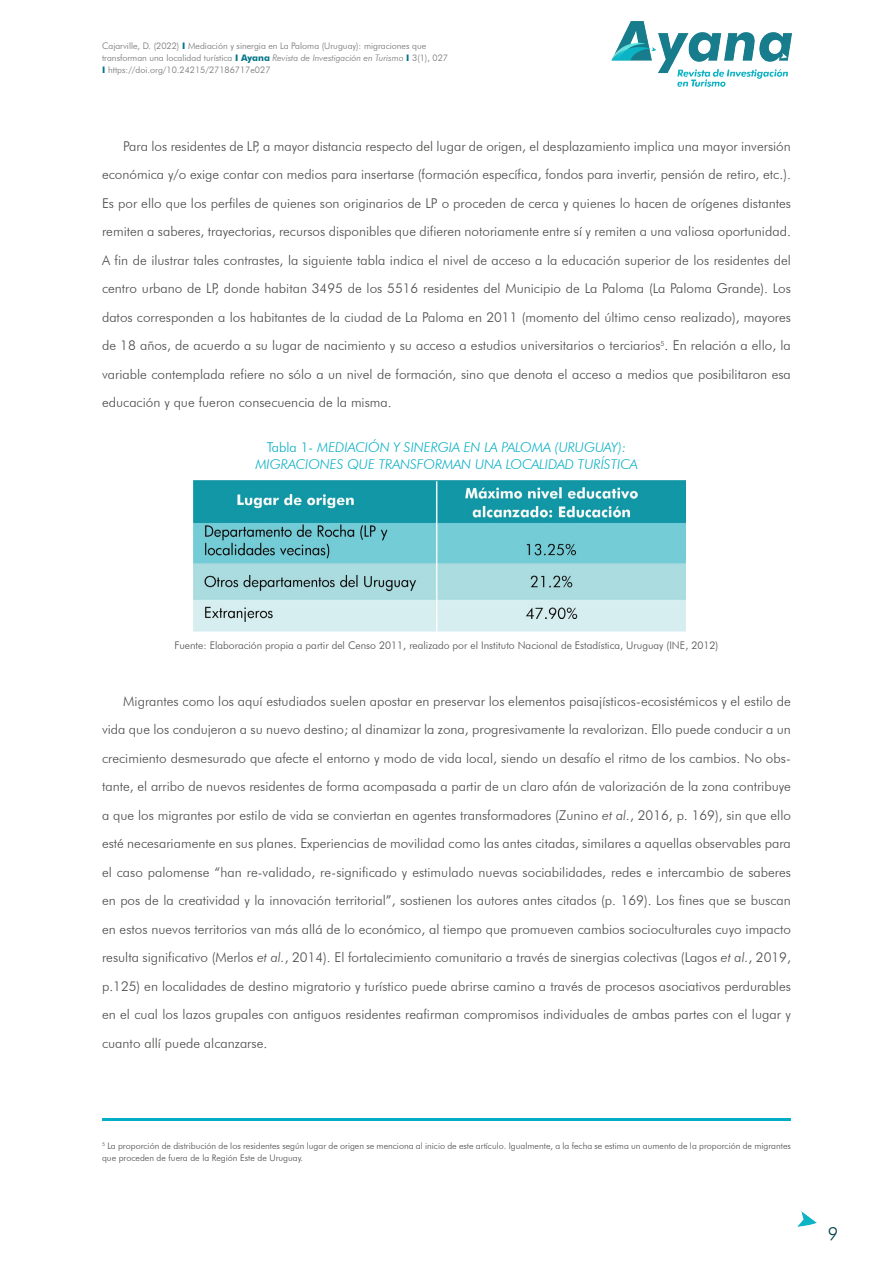
<style>
.page{position:relative;width:893px;height:1263px;background:#fff}
.page>*{position:absolute;margin:0;border:0;box-sizing:border-box;transform-origin:0 0}
.t1{font:300 18px "Futura BT";color:#00414c}
.t2{font:300 13.5px/28.5px "Futura BT";color:#4a4a49;text-align:justify}
.t3{font:italic 300 13.5px/16.5px "Futura BT";color:#00adc4;text-align:center}
.t4{font:300 10.5px "Futura BT";color:#4a4a49}
.t5{font:300 9px/12px "Futura BT";color:#4a4a49}
.t6{font:300 9px/12px "Futura BT";color:#706f6f}
.s1{font-weight:700;color:#007488}
.s2{font-style:italic}
.s3{font-style:normal}
</style>
<div class="page">
<img style="left:611px;top:22px;width:180px;height:64px">
<img style="left:798px;top:1212px;width:19px;height:14px">
<img style="left:193px;top:480px;width:492px;height:151px">
<hr style="left:102px;top:1118px;width:689px;height:3px;background:#00adc4">
<p class="t6" style="left:102px;top:40px;width:348px">Cajarville, D. (2022) <span class="s1">I</span> Mediación y sinergia en La Paloma (Uruguay): migraciones que transforman una localidad turística <span class="s1">I Ayana</span> <span class="s2">Revista de Investigación en Turismo</span> <span class="s1">I</span> 3(1), 027<br><span class="s1">I</span> https://doi.org/10.24215/27186717e027</p>
<p class="t2" style="left:102px;top:131px;width:690px;text-indent:21px">Para los residentes de LP, a mayor distancia respecto del lugar de origen, el desplazamiento implica una mayor inversión económica y/o exige contar con medios para insertarse (formación específica, fondos para invertir, pensión de retiro, etc.).<br>Es por ello que los perfiles de quienes son originarios de LP o proceden de cerca y quienes lo hacen de orígenes distantes remiten a saberes, trayectorias, recursos disponibles que difieren notoriamente entre sí y remiten a una valiosa oportunidad.<br>A fin de ilustrar tales contrastes, la siguiente tabla indica el nivel de acceso a la educación superior de los residentes del centro urbano de LP, donde habitan 3495 de los 5516 residentes del Municipio de La Paloma (La Paloma Grande). Los datos corresponden a los habitantes de la ciudad de La Paloma en 2011 (momento del último censo realizado), mayores de 18 años, de acuerdo a su lugar de nacimiento y su acceso a estudios universitarios o terciarios<sup>5</sup>. En relación a ello, la variable contemplada refiere no sólo a un nivel de formación, sino que denota el acceso a medios que posibilitaron esa educación y que fueron consecuencia de la misma.</p>
<p class="t3" style="left:255px;top:439px;width:384px"><span class="s3">Tabla 1-</span> MEDIACIÓN Y SINERGIA EN LA PALOMA (URUGUAY):<br>MIGRACIONES QUE TRANSFORMAN UNA LOCALIDAD TURÍSTICA</p>
<p class="t4" style="left:174px;top:638px;width:545px">Fuente: Elaboración propia a partir del Censo 2011, realizado por el Instituto Nacional de Estadística, Uruguay (INE, 2012)</p>
<p class="t2" style="left:102px;top:686px;width:690px;text-indent:21px">Migrantes como los aquí estudiados suelen apostar en preservar los elementos paisajísticos-ecosistémicos y el estilo de vida que los condujeron a su nuevo destino; al dinamizar la zona, progresivamente la revalorizan. Ello puede conducir a un crecimiento desmesurado que afecte el entorno y modo de vida local, siendo un desafío el ritmo de los cambios. No obs&shy;tante, el arribo de nuevos residentes de forma acompasada a partir de un claro afán de valorización de la zona contribuye a que los migrantes por estilo de vida se conviertan en agentes transformadores (Zunino <span class="s2">et al.</span>, 2016, p. 169), sin que ello esté necesariamente en sus planes. Experiencias de movilidad como las antes citadas, similares a aquellas observables para el caso palomense “han re-validado, re-significado y estimulado nuevas sociabilidades, redes e intercambio de saberes en pos de la creatividad y la innovación territorial”, sostienen los autores antes citados (p. 169). Los fines que se buscan en estos nuevos territorios van más allá de lo económico, al tiempo que promueven cambios socioculturales cuyo impacto resulta significativo (Merlos <span class="s2">et al.</span>, 2014). El fortalecimiento comunitario a través de sinergias colectivas (Lagos <span class="s2">et al.</span>, 2019, p.125) en localidades de destino migratorio y turístico puede abrirse camino a través de procesos asociativos perdurables en el cual los lazos grupales con antiguos residentes reafirman compromisos individuales de ambas partes con el lugar y cuanto allí puede alcanzarse.</p>
<p class="t5" style="left:102px;top:1139px;width:690px"><sup>5</sup> La proporción de distribución de los residentes según lugar de origen se menciona al inicio de este artículo. Igualmente, a la fecha se estima un aumento de la proporción de migrantes que proceden de fuera de la Región Este de Uruguay.</p>
<h1 class="t1" style="left:828px;top:1222px;width:12px">9</h1>
</div>
